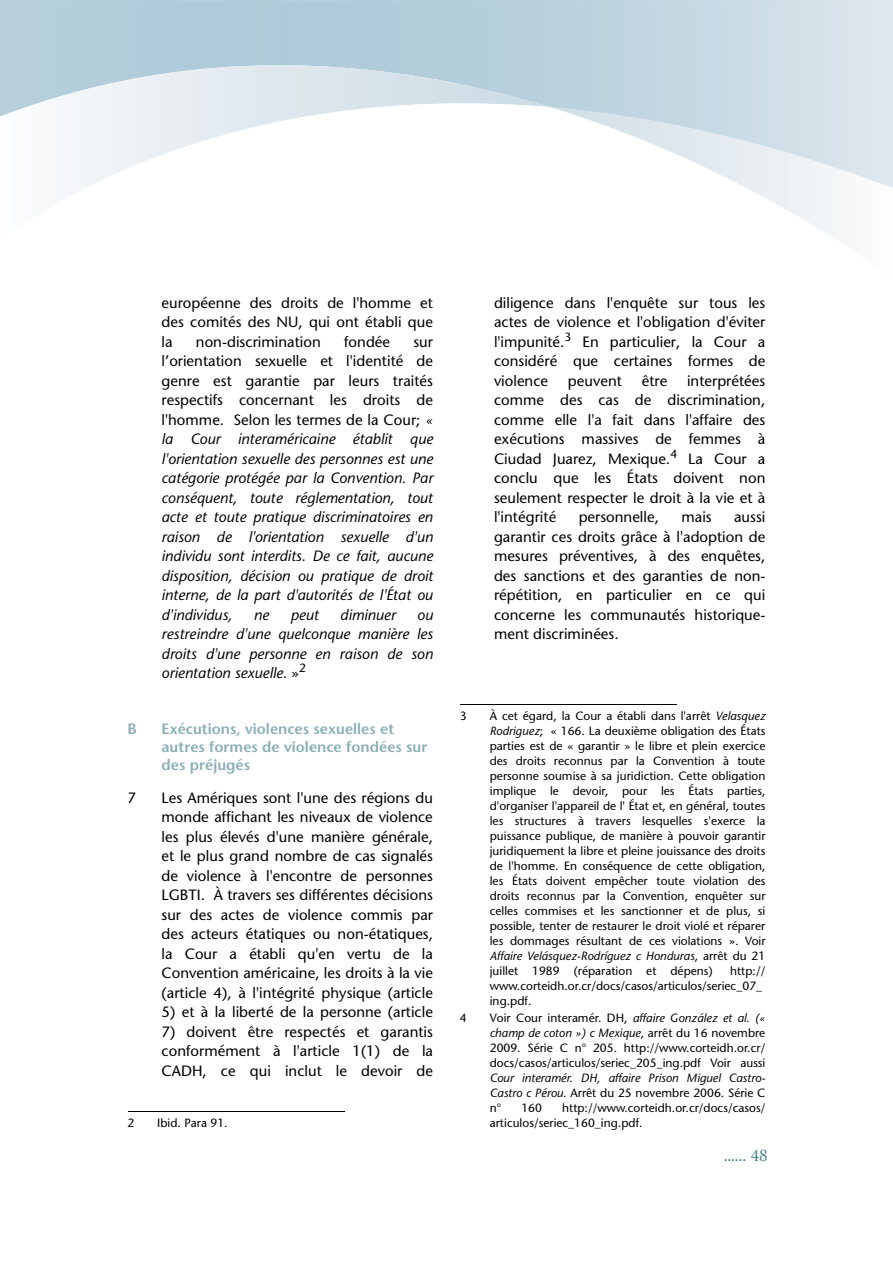
<style>
.page{position:relative;width:893px;height:1263px;background:#fff}
.page>*{position:absolute;margin:0;border:0;box-sizing:border-box;transform-origin:0 0}
.t1{font:500 15px/19.5px "Stone Sans Std";color:#000;text-align:justify}
.t2{font:italic 500 15px/19.5px "Stone Sans Std";color:#000;text-align:justify}
.t3{font:600 15px/18px "Stone Sans Std";color:#8aafb9}
.t4{font:700 15px "Trajan Pro";color:#266b7c}
.t5{font:500 12px/15px "Stone Sans Std";color:#000;text-align:justify}
.s1{font-style:normal}
.s2{font-style:italic}
.s3{font-weight:400}
</style>
<div class="page">
<hr style="left:128px;top:1111px;width:217px;height:1px;background:#000">
<hr style="left:461px;top:704px;width:216px;height:1px;background:#000">
<p class="t1" style="left:162px;top:294px;width:273px">européenne des droits de l'homme et des comités des NU, qui ont établi que la</p>
<p class="t1" style="left:196px;top:333px;width:126px">non-discrimination</p>
<p class="t1" style="left:344px;top:333px;width:47px">fondée</p>
<p class="t2" style="left:162px;top:333px;width:273px;text-indent:252px"><span class="s1">sur l’orientation sexuelle et l'identité de genre est garantie par leurs traités respectifs concernant les droits de l'homme. Selon les termes de la Cour;</span> « la Cour interaméricaine établit que l'orientation sexuelle des personnes est une catégorie protégée par la Convention. Par conséquent, toute réglementation, tout acte et toute pratique discriminatoires en raison de l'orientation sexuelle d'un individu sont interdits. De ce fait, aucune disposition, décision ou pratique de droit interne, de la part d'autorités de l'État ou d'individus,</p>
<p class="t2" style="left:254px;top:606px;width:17px">ne</p>
<p class="t2" style="left:291px;top:606px;width:30px">peut</p>
<p class="t2" style="left:340px;top:606px;width:57px">diminuer</p>
<p class="t2" style="left:162px;top:606px;width:273px;text-indent:256px">ou restreindre d'une quelconque manière les droits d'une personne en raison de son orientation sexuelle. <span class="s1">»</span><sup>2</sup></p>
<p class="t3" style="left:128px;top:721px;width:11px">B</p>
<p class="t3" style="left:162px;top:721px;width:267px">Exécutions, violences sexuelles et autres formes de violence fondées sur des préjugés</p>
<p class="t1" style="left:128px;top:789px;width:10px">7</p>
<p class="t1" style="left:162px;top:789px;width:273px">Les Amériques sont l'une des régions du monde affichant les niveaux de violence les plus élevés d'une manière générale, et le plus grand nombre de cas signalés de violence à l'encontre de personnes LGBTI. À travers ses différentes décisions sur des actes de violence commis par des acteurs étatiques ou non-étatiques, la Cour a établi qu'en vertu de la Convention américaine, les droits à la vie (article 4), à l'intégrité physique (article</p>
<p class="t1" style="left:162px;top:1004px;width:273px">5) et à la liberté de la personne (article</p>
<p class="t1" style="left:162px;top:1023px;width:273px">7) doivent être respectés et garantis conformément à l'article 1(1) de la CADH, ce qui inclut le devoir de</p>
<p class="t5" style="left:128px;top:1116px;width:8px">2</p>
<p class="t5" style="left:157px;top:1116px;width:72px">Ibid. Para 91.</p>
<p class="t1" style="left:494px;top:294px;width:273px">diligence dans l'enquête sur tous les actes de violence et l'obligation d'éviter l'impunité.<sup>3</sup> En particulier, la Cour a considéré que certaines formes de violence</p>
<p class="t1" style="left:494px;top:372px;width:273px;text-indent:193px">interprétées comme des cas de discrimination, comme elle l'a fait dans l'affaire des exécutions massives de femmes à Ciudad Juarez, Mexique.<sup>4</sup> La Cour a conclu que les États doivent non seulement respecter le droit à la vie et à l'intégrité</p>
<p class="t1" style="left:568px;top:372px;width:55px">peuvent</p>
<p class="t1" style="left:642px;top:372px;width:27px">être</p>
<p class="t1" style="left:579px;top:509px;width:82px">personnelle,</p>
<p class="t1" style="left:681px;top:509px;width:32px">mais</p>
<p class="t1" style="left:494px;top:509px;width:273px;text-indent:240px">aussi garantir ces droits grâce à l'adoption de mesures préventives, à des enquêtes, des sanctions et des garanties de non&shy;répétition, en particulier en ce qui concerne les communautés historique&shy;ment discriminées.</p>
<p class="t5" style="left:460px;top:710px;width:8px">3</p>
<p class="t5" style="left:490px;top:710px;width:277px">À cet égard, la Cour a établi dans l'arrêt <span class="s2">Velasquez Rodriguez</span>; « 166. La deuxième obligation des États parties est de « garantir » le libre et plein exercice des droits reconnus par la Convention à toute personne soumise à sa juridiction. Cette obligation implique le devoir, pour les États parties, d'organiser l'appareil de l' État et, en général, toutes les structures à travers lesquelles s'exerce la puissance publique, de manière à pouvoir garantir juridiquement la libre et pleine jouissance des droits de l'homme. En conséquence de cette obligation, les États doivent empêcher toute violation des droits reconnus par la Convention, enquêter sur celles commises et les sanctionner et de plus, si possible, tenter de restaurer le droit violé et réparer les dommages résultant de ces violations ». Voir <span class="s2">Affaire Velásquez-Rodríguez c Honduras</span>, arrêt du 21 juillet 1989 (réparation et dépens)</p>
<p class="t5" style="left:490px;top:965px;width:277px;text-align:left;text-indent:240px">http:// www.corteidh.or.cr/docs/casos/articulos/seriec_07_ ing.pdf.</p>
<p class="t5" style="left:460px;top:1011px;width:8px">4</p>
<p class="t5" style="left:490px;top:1011px;width:277px">Voir Cour interamér. DH, <span class="s2">affaire González et al. (« champ de coton ») c Mexique</span>, arrêt du 16 novembre 2009. Série C n° 205. http://www.corteidh.or.cr/ docs/casos/articulos/seriec_205_ing.pdf Voir aussi <span class="s2">Cour interamér. DH, affaire Prison Miguel Castro-Castro c Pérou</span>. Arrêt du 25 novembre 2006. Série C n°</p>
<p class="t5" style="left:490px;top:1101px;width:277px;text-indent:72px">http://www.corteidh.or.cr/docs/casos/ articulos/seriec_160_ing.pdf.</p>
<p class="t5" style="left:521px;top:1101px;width:22px">160</p>
<p class="t4" style="left:724px;top:1147px;width:46px">...... <span class="s3">48</span></p>
</div>
